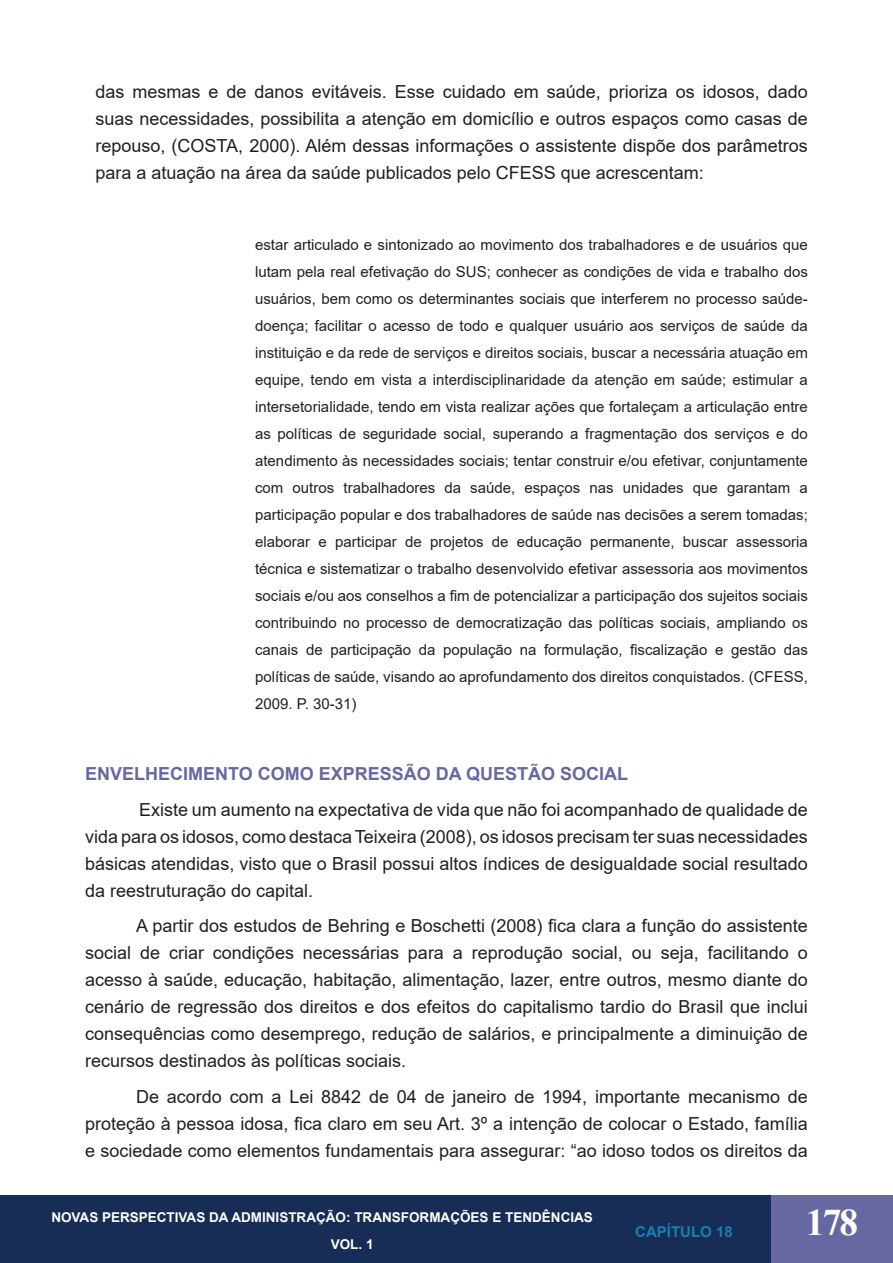
<style>
.page{position:relative;width:893px;height:1263px;background:#fff}
.page>*{position:absolute;margin:0;border:0;box-sizing:border-box;transform-origin:0 0}
.t1{font:700 37.5px "Times New Roman";color:#fff}
.t2{font:18px/27px "Arial";color:#231f20;text-align:justify}
.t3{font:700 18px "Arial";color:#6768a2}
.t4{font:15px/27px "Arial";color:#231f20;text-align:justify}
.t5{font:700 15px "Arial";color:#1780b4}
.t6{font:700 13.5px/27px "Arial";color:#fff}
</style>
<div class="page">
<div style="left:0;top:1196px;width:893px;height:67px;background:#172d55"></div>
<div style="left:771px;top:1196px;width:122px;height:67px;background:#6768a2"></div>
<p class="t2" style="left:96px;top:78px;width:714px">das mesmas e de danos evitáveis. Esse cuidado em saúde, prioriza os idosos, dado suas necessidades, possibilita a atenção em domicílio e outros espaços como casas de repouso, (COSTA, 2000). Além dessas informações o assistente dispõe dos parâmetros para a atuação na área da saúde publicados pelo CFESS que acrescentam:</p>
<p class="t4" style="left:255px;top:231px;width:554px">estar articulado e sintonizado ao movimento dos trabalhadores e de usuários que lutam pela real efetivação do SUS; conhecer as condições de vida e trabalho dos usuários, bem como os determinantes sociais que interferem no processo saúde&shy;doença; facilitar o acesso de todo e qualquer usuário aos serviços de saúde da instituição e da rede de serviços e direitos sociais, buscar a necessária atuação em equipe, tendo em vista a interdisciplinaridade da atenção em saúde; estimular a intersetorialidade, tendo em vista realizar ações que fortaleçam a articulação entre as políticas de seguridade social, superando a fragmentação dos serviços e do atendimento às necessidades sociais; tentar construir e/ou efetivar, conjuntamente com outros trabalhadores da saúde, espaços nas unidades que garantam a participação popular e dos trabalhadores de saúde nas decisões a serem tomadas; elaborar e participar de projetos de educação permanente, buscar assessoria técnica e sistematizar o trabalho desenvolvido efetivar assessoria aos movimentos sociais e/ou aos conselhos a fim de potencializar a participação dos sujeitos sociais contribuindo no processo de democratização das políticas sociais, ampliando os canais de participação da população na formulação, fiscalização e gestão das políticas de saúde, visando ao aprofundamento dos direitos conquistados. (CFESS, 2009. P. 30-31)</p>
<p class="t3" style="left:85px;top:761px;width:545px">ENVELHECIMENTO COMO EXPRESSÃO DA QUESTÃO SOCIAL</p>
<p class="t2" style="left:85px;top:796px;width:724px;text-indent:54px">Existe um aumento na expectativa de vida que não foi acompanhado de qualidade de vida para os idosos, como destaca Teixeira (2008), os idosos precisam ter suas necessidades básicas atendidas, visto que o Brasil possui altos índices de desigualdade social resultado da reestruturação do capital.</p>
<p class="t2" style="left:85px;top:912px;width:724px;text-indent:51px">A partir dos estudos de Behring e Boschetti (2008) fica clara a função do assistente social de criar condições necessárias para a reprodução social, ou seja, facilitando o acesso à saúde, educação, habitação, alimentação, lazer, entre outros, mesmo diante do cenário de regressão dos direitos e dos efeitos do capitalismo tardio do Brasil que inclui consequências como desemprego, redução de salários, e principalmente a diminuição de recursos destinados às políticas sociais.</p>
<p class="t2" style="left:85px;top:1083px;width:724px;text-indent:51px">De acordo com a Lei 8842 de 04 de janeiro de 1994, importante mecanismo de proteção à pessoa idosa, fica claro em seu Art. 3º a intenção de colocar o Estado, família e sociedade como elementos fundamentais para assegurar: “ao idoso todos os direitos da</p>
<p class="t6" style="left:331px;top:1204px;width:264px;text-indent:-279px">NOVAS PERSPECTIVAS DA ADMINISTRAÇÃO: TRANSFORMAÇÕES E TENDÊNCIAS<br>VOL. 1</p>
<p class="t5" style="left:635px;top:1221px;width:99px">CAPÍTULO 18</p>
<h1 class="t1" style="left:806px;top:1195px;width:54px">178</h1>
</div>
